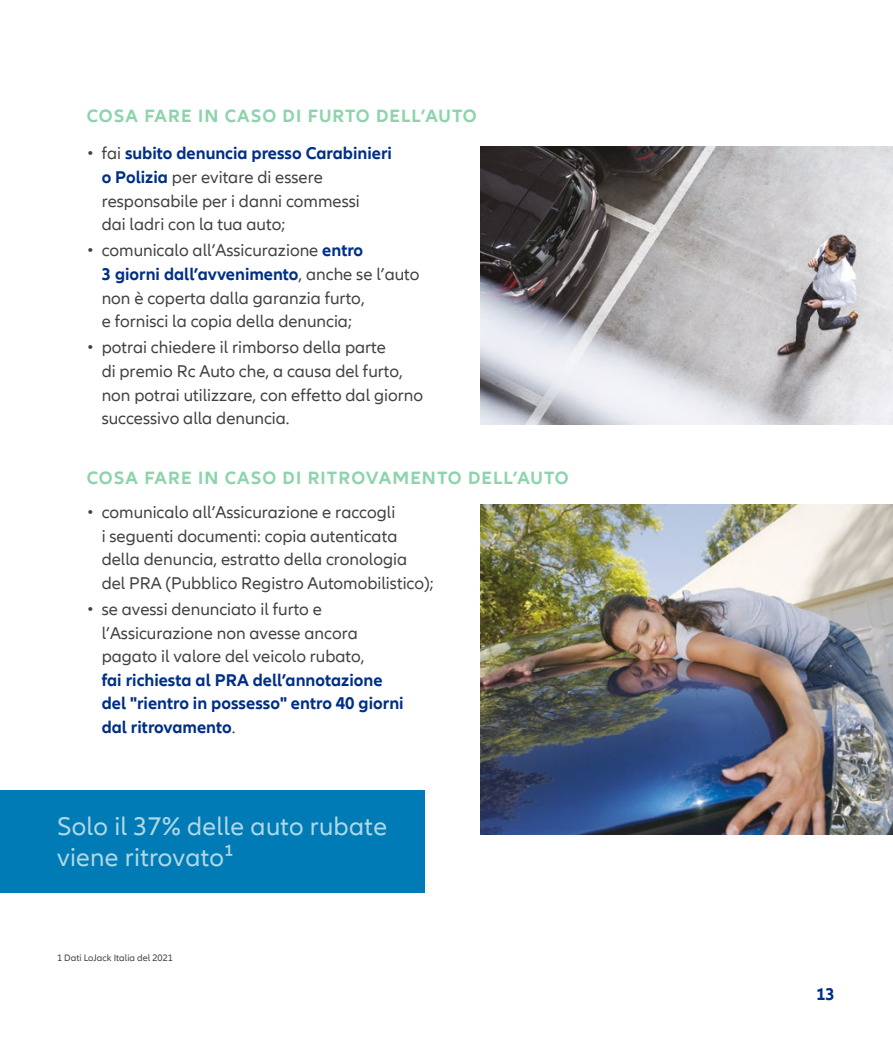
<style>
.page{position:relative;width:893px;height:1042px;background:#fff}
.page>*{position:absolute;margin:0;border:0;box-sizing:border-box;transform-origin:0 0}
.t1{font:26.25px/31.5px "Allianz Neo";letter-spacing:.01em;color:#b1d8e4}
.t2{font:700 18.38px "Allianz Neo";letter-spacing:.06em;color:#8dd4ac}
.t3{font:17.5px/23.6px "Allianz Neo";color:#424241}
.t4{font:700 17.5px/23.6px "Allianz Neo";color:#002f87}
.t5{font:9.62px "Allianz Neo";color:#424241}
.s1{font-weight:700;color:#002f87}
.s2{font-weight:400;color:#424241}
</style>
<div class="page">
<img style="left:480px;top:504px;width:413px;height:330px">
<img style="left:480px;top:146px;width:413px;height:278px">
<div style="left:0;top:790px;width:424px;height:102px;background:#007bb5"></div>
<p class="t2" style="left:87px;top:105px;width:391px">COSA FARE IN CASO DI FURTO DELL’AUTO</p>
<p class="t3" style="left:102px;top:142px;width:292px;text-indent:-15px">• fai <span class="s1">subito denuncia presso Carabinieri o Polizia</span> per evitare di essere responsabile per i danni commessi<br>dai ladri con la tua auto;</p>
<p class="t3" style="left:102px;top:239px;width:319px;text-indent:-15px">• comunicalo all’Assicurazione <span class="s1">entro<br>3 giorni dall’avvenimento</span>, anche se l’auto non è coperta dalla garanzia furto,<br>e fornisci la copia della denuncia;</p>
<p class="t3" style="left:102px;top:336px;width:323px;text-indent:-15px">• potrai chiedere il rimborso della parte<br>di premio Rc Auto che, a causa del furto, non potrai utilizzare, con effetto dal giorno successivo alla denuncia.</p>
<p class="t2" style="left:87px;top:467px;width:483px">COSA FARE IN CASO DI RITROVAMENTO DELL’AUTO</p>
<p class="t3" style="left:102px;top:501px;width:334px;text-indent:-15px">• comunicalo all’Assicurazione e raccogli<br>i seguenti documenti: copia autenticata della denuncia, estratto della cronologia del PRA (Pubblico Registro Automobilistico);</p>
<p class="t3" style="left:102px;top:598px;width:264px;text-indent:-15px">• se avessi denunciato il furto e l’Assicurazione non avesse ancora pagato il valore del veicolo rubato,</p>
<p class="t4" style="left:102px;top:668px;width:303px">fai richiesta al PRA dell’annotazione del "rientro in possesso" entro 40 giorni dal ritrovamento<span class="s2">.</span></p>
<h1 class="t1" style="left:57px;top:811px;width:332px">Solo il 37% delle auto rubate viene ritrovato¹</h1>
<p class="t5" style="left:57px;top:952px;width:117px">1 Dati LoJack Italia del 2021</p>
<p class="t4" style="left:816px;top:982px;width:20px">13</p>
</div>
